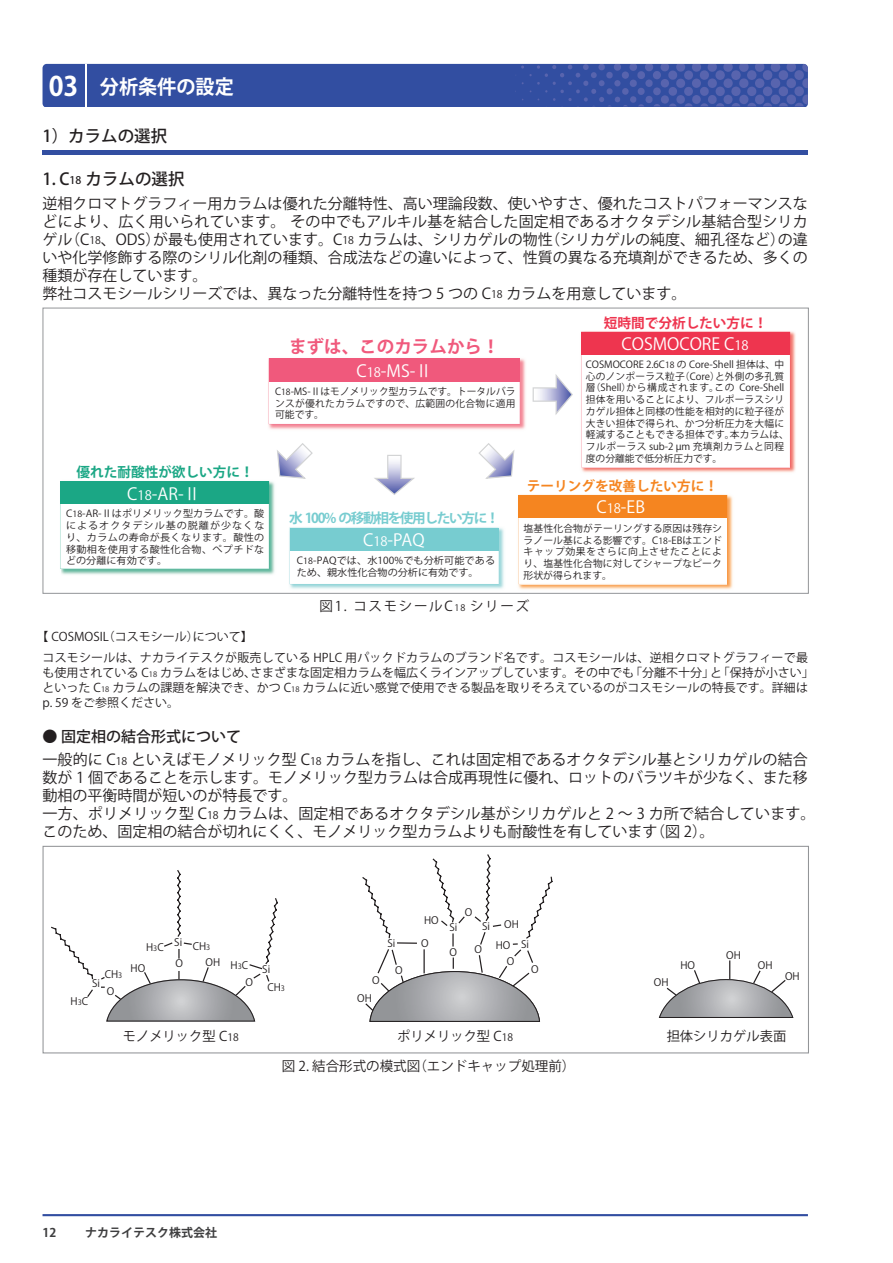
<style>
.page{position:relative;width:893px;height:1263px;background:#fff}
.page>*{position:absolute;margin:0;border:0;box-sizing:border-box;transform-origin:0 0}
.t1{font:19.65px "Koz Go Pro Bold 90 msp RKSJ H";color:#fff}
.t2{font:17.55px "Koz Go Pro Bold 90 msp RKSJ H";color:#f0597c}
.t3{font:16.65px "Koz Go Pro Regular 90 msp RKSJ H";color:#fff}
.中見出しフォント11_14_M{font:500 16.5px "Koz Go Pro";color:#231f20}
.本文フォント10_12pt{font:15px/18px "Koz Go Pro";color:#231f20;text-align:justify}
.本文小_10_12_M{font:500 15px "Koz Go Pro";color:#231f20}
.t4{font:13.65px "Koz Go Pro Bold 90 msp RKSJ H";letter-spacing:-.1em;color:#77ccd0}
.t5{font:13.65px "Koz Go Pro Bold 90 msp RKSJ H";color:#f58520}
.t6{font:13.65px "Koz Go Pro Bold 90 msp RKSJ H";color:#1ba785}
.t7{font:13.65px "Koz Go Pro Bold 90 msp RKSJ H";color:#ee354f}
.本文小_10_12_M-2{font:13.5px "Koz Go Pro";color:#231f20}
.本文フォント10_12pt-2{font:13.5px "Koz Go Pro";letter-spacing:.125em;color:#231f20}
.t8{font:13.35px "Koz Go Pro Regular 90 msp RKSJ H";color:#231f20}
.Q_A__注意事項_フォント8_10_R{font:12px/15px "Koz Go Pro";letter-spacing:.005em;color:#231f20}
.t9{font:700 12px "Koz Go Pro";color:#3e3e3f}
.t10{font:10.2px "Koz Go Pro Regular 90 msp RKSJ H";color:#231f20}
.t11{font:9.75px/11.7px "Koz Go Pro Regular 90 msp RKSJ H";letter-spacing:.02em;color:#231f20;text-align:justify}
.t12{font:9.75px/11.7px "Koz Go Pro Regular 90 msp RKSJ H";letter-spacing:.02em;color:#231f20;scale:1.04 1}
.s1{font-size:26.7px}
.s2{font-size:10.5px}
.s3{font-size:12.9px}
.s4{font-size:8.55px}
.s5{font-size:9px}
.s6{font-size:7.5px}
.s7{font-size:7.35px}
.s8{font-size:10.2px}
</style>
<div class="page">
<hr style="left:43px;top:1214px;width:765px;height:2px;background:#324ea1">
<svg style="left:277px;top:443px;width:36px;height:36px"></svg>
<svg style="left:374px;top:455px;width:41px;height:40px"></svg>
<svg style="left:478px;top:443px;width:36px;height:36px"></svg>
<img style="left:289px;top:527px;width:215px;height:62px">
<img style="left:289px;top:584px;width:215px;height:1px">
<svg style="left:290px;top:528px;width:209px;height:56px"></svg>
<div style="left:290px;top:528px;width:208px;height:22px;background:#77ccd0"></div>
<img style="left:61px;top:481px;width:214px;height:94px">
<svg style="left:60px;top:504px;width:209px;height:65px"></svg>
<div style="left:60px;top:481px;width:209px;height:23px;background:#1ba785"></div>
<img style="left:518px;top:494px;width:215px;height:96px">
<img style="left:518px;top:584px;width:215px;height:1px">
<svg style="left:518px;top:518px;width:209px;height:66px"></svg>
<div style="left:518px;top:495px;width:209px;height:23px;background:#f58520"></div>
<svg style="left:533px;top:374px;width:40px;height:41px"></svg>
<img style="left:581px;top:331px;width:215px;height:142px">
<svg style="left:581px;top:355px;width:209px;height:112px"></svg>
<div style="left:581px;top:332px;width:209px;height:23px;background:#ee354f"></div>
<img style="left:268px;top:358px;width:258px;height:72px">
<svg style="left:51px;top:854px;width:502px;height:116px"></svg>
<svg style="left:659px;top:960px;width:134px;height:58px"></svg>
<svg style="left:364px;top:915px;width:176px;height:107px"></svg>
<svg style="left:86px;top:941px;width:184px;height:81px"></svg>
<div style="left:43px;top:846px;width:766px;height:207px;border:1px solid #939598"></div>
<hr style="left:43px;top:151px;width:765px;height:4px;background:#324ea1">
<svg style="left:43px;top:64px;width:765px;height:43px;background:#3751a2"></svg>
<hr style="left:85px;top:64px;width:1px;height:42px;background:#fff">
<hr style="left:86px;top:64px;width:1px;height:42px;background:#fff">
<svg style="left:269px;top:358px;width:251px;height:66px"></svg>
<p class="t1" style="left:49px;top:74px;width:187px"><span class="s1">03</span> 分析条件の設定</p>
<p class="中見出しフォント11_14_M" style="left:43px;top:125px;width:126px">1）カラムの選択</p>
<p class="中見出しフォント11_14_M" style="left:43px;top:168px;width:144px">1. C<span class="s2">18</span> カラムの選択</p>
<p class="本文フォント10_12pt" style="left:43px;top:194px;width:767px">逆相クロマトグラフィー用カラムは優れた分離特性、高い理論段数、使いやすさ、優れたコストパフォーマンスなどにより、広く用いられています。 その中でもアルキル基を結合した固定相であるオクタデシル基結合型シリカゲル（C<span class="s2">18</span>、ODS）が最も使用されています。C<span class="s2">18</span> カラムは、シリカゲルの物性（シリカゲルの純度、細孔径など）の違いや化学修飾する際のシリル化剤の種類、合成法などの違いによって、性質の異なる充填剤ができるため、多くの種類が存在しています。</p>
<p class="本文フォント10_12pt" style="left:43px;top:284px;width:645px">弊社コスモシールシリーズでは、異なった分離特性を持つ 5 つの C<span class="s2">18</span> カラムを用意しています。</p>
<p class="t6" style="left:76px;top:463px;width:179px">優れた耐酸性が欲しい方に！</p>
<p class="t3" style="left:127px;top:483px;width:74px">C<span class="s3">18</span>-AR-Ⅱ</p>
<p class="t12" style="left:66px;top:508px;width:192px;text-align:justify">C<span class="s4">18</span>-AR-Ⅱはポリメリック型カラムです。酸によるオクタデシル基の脱離が少なくなり、カラムの寿命が長くなります。酸性の移動相を使用する酸性化合物、ぺプチドなどの分離に有効です。</p>
<p class="t2" style="left:289px;top:335px;width:212px">まずは、このカラムから！</p>
<p class="t3" style="left:356px;top:360px;width:77px">C<span class="s3">18</span>-MS-Ⅱ</p>
<p class="t11" style="left:275px;top:386px;width:242px">C<span class="s4">18</span>-MS-Ⅱはモノメリック型カラムです。トータルバランスが優れたカラムですので、広範囲の化合物に適用可能です。</p>
<p class="t4" style="left:289px;top:510px;width:212px">水 100% の移動相を使用したい方に！</p>
<p class="t3" style="left:363px;top:529px;width:63px">C<span class="s3">18</span>-PAQ</p>
<p class="t12" style="left:297px;top:555px;width:192px">C<span class="s4">18</span>-PAQでは、水100%でも分析可能であるため、親水性化合物の分析に有効です。</p>
<p class="t7" style="left:604px;top:314px;width:165px">短時間で分析したい方に！</p>
<p class="t3" style="left:621px;top:333px;width:129px">COSMOCORE C<span class="s3">18</span></p>
<p class="t11" style="left:586px;top:359px;width:205px;text-align:left">COSMOCORE 2.6C<span class="s4">18</span> の Core-Shell 担体は、中心のノンポーラス粒子（Core）と外側の多孔質層（Shell）から構成されます。この Core-Shell担体を用いることにより、フルポーラスシリカゲル担体と同様の性能を相対的に粒子径が大きい担体で得られ、かつ分析圧力を大幅に軽減することもできる担体です。本カラムは、フルポーラス sub-2 µm 充填剤カラムと同程度の分離能で低分析圧力です。</p>
<p class="t5" style="left:527px;top:477px;width:193px">テーリングを改善したい方に！</p>
<p class="t3" style="left:596px;top:496px;width:50px">C<span class="s3">18</span>-EB</p>
<p class="t11" style="left:524px;top:523px;width:200px">塩基性化合物がテーリングする原因は残存シラノール基による影響です。C<span class="s4">18</span>-EBはエンドキャップ効果をさらに向上させたことにより、塩基性化合物に対してシャープなピーク形状が得られます。</p>
<p class="本文フォント10_12pt-2" style="left:320px;top:598px;width:211px">図1. コスモシールC<span class="s5">18</span> シリーズ</p>
<p class="Q_A__注意事項_フォント8_10_R" style="left:37px;top:629px;width:218px">【 COSMOSIL（コスモシール）について】</p>
<p class="Q_A__注意事項_フォント8_10_R" style="left:43px;top:650px;width:773px">コスモシールは、ナカライテスクが販売している HPLC 用パックドカラムのブランド名です。コスモシールは、逆相クロマトグラフィーで最も使用されている C<span class="s6">18</span> カラムをはじめ、さまざまな固定相カラムを幅広くラインアップしています。その中でも「分離不十分」と「保持が小さい」といった C<span class="s6">18</span> カラムの課題を解決でき、かつ C<span class="s6">18</span> カラムに近い感覚で使用できる製品を取りそろえているのがコスモシールの特長です。詳細はp. 59 をご参照ください。</p>
<p class="本文小_10_12_M" style="left:43px;top:727px;width:200px">● 固定相の結合形式について</p>
<p class="本文フォント10_12pt" style="left:43px;top:751px;width:767px">一般的に C<span class="s2">18</span> といえばモノメリック型 C<span class="s2">18</span> カラムを指し、これは固定相であるオクタデシル基とシリカゲルの結合数が 1 個であることを示します。モノメリック型カラムは合成再現性に優れ、ロットのバラツキが少なく、また移動相の平衡時間が短いのが特長です。</p>
<p class="本文フォント10_12pt" style="left:43px;top:805px;width:774px">一方、ポリメリック型 C<span class="s2">18</span> カラムは、固定相であるオクタデシル基がシリカゲルと 2 ～ 3 カ所で結合しています。このため、固定相の結合が切れにくく、モノメリック型カラムよりも耐酸性を有しています（図 2）。</p>
<p class="t10" style="left:424px;top:914px;width:16px">HO</p>
<p class="t10" style="left:465px;top:906px;width:9px">O</p>
<p class="t10" style="left:449px;top:921px;width:9px">Si</p>
<p class="t10" style="left:482px;top:920px;width:9px">Si</p>
<p class="t10" style="left:504px;top:917px;width:16px">OH</p>
<p class="t10" style="left:105px;top:967px;width:19px">CH<span class="s7">3</span></p>
<p class="t10" style="left:92px;top:977px;width:9px">Si</p>
<p class="t10" style="left:107px;top:985px;width:9px">O</p>
<p class="t10" style="left:71px;top:995px;width:19px">H<span class="s7">3</span>C</p>
<p class="t10" style="left:174px;top:936px;width:9px">Si</p>
<p class="t10" style="left:387px;top:937px;width:9px">Si</p>
<p class="t10" style="left:421px;top:937px;width:9px">O</p>
<p class="t10" style="left:521px;top:937px;width:9px">Si</p>
<p class="t10" style="left:496px;top:938px;width:16px">HO</p>
<p class="t10" style="left:193px;top:940px;width:19px">CH<span class="s7">3</span></p>
<p class="t10" style="left:146px;top:940px;width:19px">H<span class="s7">3</span>C</p>
<p class="t10" style="left:449px;top:946px;width:9px">O</p>
<p class="t10" style="left:475px;top:943px;width:9px">O</p>
<p class="t10" style="left:507px;top:955px;width:9px">O</p>
<p class="t10" style="left:176px;top:957px;width:9px">O</p>
<p class="t10" style="left:206px;top:955px;width:16px">OH</p>
<p class="t10" style="left:230px;top:959px;width:19px">H<span class="s7">3</span>C</p>
<p class="t10" style="left:131px;top:961px;width:16px">HO</p>
<p class="t10" style="left:680px;top:959px;width:16px">HO</p>
<p class="t10" style="left:245px;top:976px;width:9px">O</p>
<p class="t10" style="left:372px;top:973px;width:9px">O</p>
<p class="t10" style="left:531px;top:963px;width:9px">O</p>
<p class="t10" style="left:262px;top:963px;width:9px">Si</p>
<p class="t10" style="left:395px;top:964px;width:9px">O</p>
<p class="t10" style="left:654px;top:975px;width:16px">OH</p>
<p class="t10" style="left:267px;top:981px;width:19px">CH<span class="s7">3</span></p>
<p class="t10" style="left:357px;top:991px;width:16px">OH</p>
<p class="t10" style="left:726px;top:949px;width:16px">OH</p>
<p class="t10" style="left:758px;top:958px;width:16px">OH</p>
<p class="t10" style="left:785px;top:970px;width:16px">OH</p>
<p class="t8" style="left:123px;top:1027px;width:117px">モノメリック型 C<span class="s8">18</span></p>
<p class="t8" style="left:397px;top:1027px;width:117px">ポリメリック型 C<span class="s8">18</span></p>
<p class="t8" style="left:667px;top:1027px;width:121px">担体シリカゲル表面</p>
<p class="本文小_10_12_M-2" style="left:282px;top:1057px;width:295px">図 2. 結合形式の模式図（エンドキャップ処理前）</p>
<p class="t9" style="left:43px;top:1224px;width:15px">12</p>
<p class="t9" style="left:85px;top:1224px;width:133px">ナカライテスク株式会社</p>
</div>
